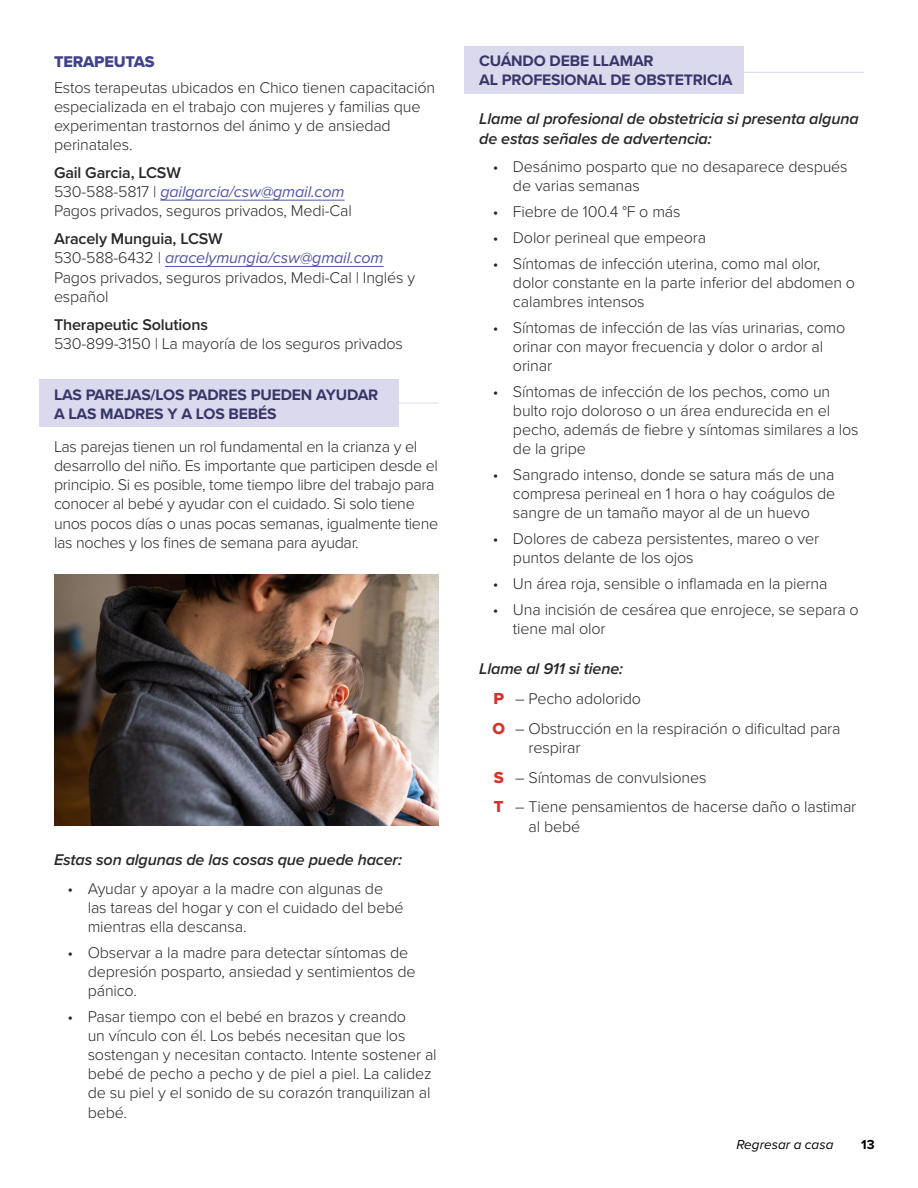
<style>
.page{position:relative;width:918px;height:1188px;background:#fff}
.page>*{position:absolute;margin:0;border:0;box-sizing:border-box;transform-origin:0 0}
.t1{font:300 16.2px/19px "Proxima Nova";letter-spacing:-.01em;color:#292829}
.t2{font:italic 600 16.2px/19px "Proxima Nova";letter-spacing:-.01em;color:#292829}
.t3{font:600 16.2px "Proxima Nova";letter-spacing:-.01em;color:#292829}
.t4{font:16.2px "Proxima Nova Extrabld";letter-spacing:-.01em;color:#40428b}
.t5{font:700 15.75px/19px "Proxima Nova";letter-spacing:-.01em;color:#383668}
.t6{font:italic 13.5px "Proxima Nova";color:#000}
.t7{font:700 13.5px "Proxima Nova";color:#000}
.s1{font-weight:600}
.s2{font-weight:400;font-style:italic;color:#5256a5}
.s3{font-weight:600;font-style:italic}
.s4{font-family:"Proxima Nova Extrabld";font-weight:400;font-size:16.5px;color:#d4342e}
</style>
<div class="page">
<hr style="left:143px;top:403px;width:296px;height:1px;background:#dad9ed">
<div style="left:39px;top:379px;width:360px;height:48px;background:#dad9ed"></div>
<hr style="left:568px;top:72px;width:296px;height:1px;background:#dad9ed">
<div style="left:465px;top:47px;width:279px;height:47px;background:#dad9ed"></div>
<hr style="left:160px;top:200px;width:185px;height:1px;background:#5256a5">
<hr style="left:165px;top:266px;width:219px;height:1px;background:#5256a5">
<img style="left:54px;top:575px;width:385px;height:250px">
<p class="t4" style="left:54px;top:49px;width:102px">TERAPEUTAS</p>
<p class="t1" style="left:54px;top:77px;width:383px">Estos terapeutas ubicados en Chico tienen capacitación especializada en el trabajo con mujeres y familias que experimentan trastornos del ánimo y de ansiedad perinatales.</p>
<p class="t1" style="left:54px;top:162px;width:299px"><span class="s1">Gail Garcia, LCSW<br></span>530-588-5817 | <span class="s2">gailgarcia/csw@gmail.com<br></span>Pagos privados, seguros privados, Medi-Cal</p>
<p class="t1" style="left:54px;top:229px;width:363px"><span class="s1">Aracely Munguia, LCSW<br></span>530-588-6432 | <span class="s2">aracelymungia/csw@gmail.com </span>Pagos privados, seguros privados, Medi-Cal | Inglés y español</p>
<p class="t3" style="left:54px;top:312px;width:155px">Therapeutic Solutions</p>
<p class="t1" style="left:54px;top:333px;width:351px">530-899-3150 | La mayoría de los seguros privados</p>
<p class="t5" style="left:54px;top:385px;width:326px">LAS PAREJAS/LOS PADRES PUEDEN AYUDAR<br>A LAS MADRES Y A LOS BEBÉS</p>
<p class="t1" style="left:54px;top:436px;width:386px">Las parejas tienen un rol fundamental en la crianza y el desarrollo del niño. Es importante que participen desde el principio. Si es posible, tome tiempo libre del trabajo para conocer al bebé y ayudar con el cuidado. Si solo tiene unos pocos días o unas pocas semanas, igualmente tiene las noches y los fines de semana para ayudar.</p>
<p class="t2" style="left:54px;top:850px;width:350px">Estas son algunas de las cosas que puede hacer:</p>
<p class="t1" style="left:88px;top:878px;width:317px;text-indent:-20px">• Ayudar y apoyar a la madre con algunas de las tareas del hogar y con el cuidado del bebé mientras ella descansa.</p>
<p class="t1" style="left:88px;top:942px;width:329px;text-indent:-20px">• Observar a la madre para detectar síntomas de depresión posparto, ansiedad y sentimientos de pánico.</p>
<p class="t1" style="left:88px;top:1006px;width:350px;text-indent:-20px">• Pasar tiempo con el bebé en brazos y creando<br>un vínculo con él. Los bebés necesitan que los sostengan y necesitan contacto. Intente sostener al bebé de pecho a pecho y de piel a piel. La calidez de su piel y el sonido de su corazón tranquilizan al bebé.</p>
<p class="t5" style="left:479px;top:51px;width:255px">CUÁNDO DEBE LLAMAR<br>AL PROFESIONAL DE OBSTETRICIA</p>
<p class="t2" style="left:479px;top:109px;width:381px">Llame al profesional de obstetricia si presenta alguna de estas señales de advertencia:</p>
<p class="t1" style="left:513px;top:156px;width:336px;text-indent:-20px">• Desánimo posparto que no desaparece después de varias semanas</p>
<p class="t1" style="left:493px;top:201px;width:189px">• Fiebre de 100.4 °F o más</p>
<p class="t1" style="left:493px;top:227px;width:215px">• Dolor perineal que empeora</p>
<p class="t1" style="left:513px;top:253px;width:344px;text-indent:-20px">• Síntomas de infección uterina, como mal olor, dolor constante en la parte inferior del abdomen o calambres intensos</p>
<p class="t1" style="left:513px;top:317px;width:334px;text-indent:-20px">• Síntomas de infección de las vías urinarias, como orinar con mayor frecuencia y dolor o ardor al orinar</p>
<p class="t1" style="left:513px;top:381px;width:347px;text-indent:-20px">• Síntomas de infección de los pechos, como un bulto rojo doloroso o un área endurecida en el pecho, además de fiebre y síntomas similares a los de la gripe</p>
<p class="t1" style="left:513px;top:464px;width:324px;text-align:justify;text-indent:-20px">• Sangrado intenso, donde se satura más de una compresa perineal en 1 hora o hay coágulos de sangre de un tamaño mayor al de un huevo</p>
<p class="t1" style="left:513px;top:529px;width:308px;text-indent:-20px">• Dolores de cabeza persistentes, mareo o ver puntos delante de los ojos</p>
<p class="t1" style="left:493px;top:574px;width:336px">• Un área roja, sensible o inflamada en la pierna</p>
<p class="t1" style="left:513px;top:599px;width:347px;text-indent:-20px">• Una incisión de cesárea que enrojece, se separa o tiene mal olor</p>
<p class="t1" style="left:493px;top:653px;width:350px;line-height:29.8px;text-indent:-13px"><span class="s3">Llame al 911 si tiene:<br></span><span class="s4">P</span> – Pecho adolorido<br><span class="s4">O</span> – Obstrucción en la respiración o dificultad para</p>
<p class="t1" style="left:494px;top:731px;width:364px;line-height:30px;text-indent:35px">respirar<br><span class="s4">S</span> – Síntomas de convulsiones<br><span class="s4">T</span> – Tiene pensamientos de hacerse daño o lastimar</p>
<p class="t1" style="left:529px;top:816px;width:53px">al bebé</p>
<p class="t6" style="left:736px;top:1134px;width:98px">Regresar a casa</p>
<p class="t7" style="left:861px;top:1134px;width:15px">13</p>
</div>
